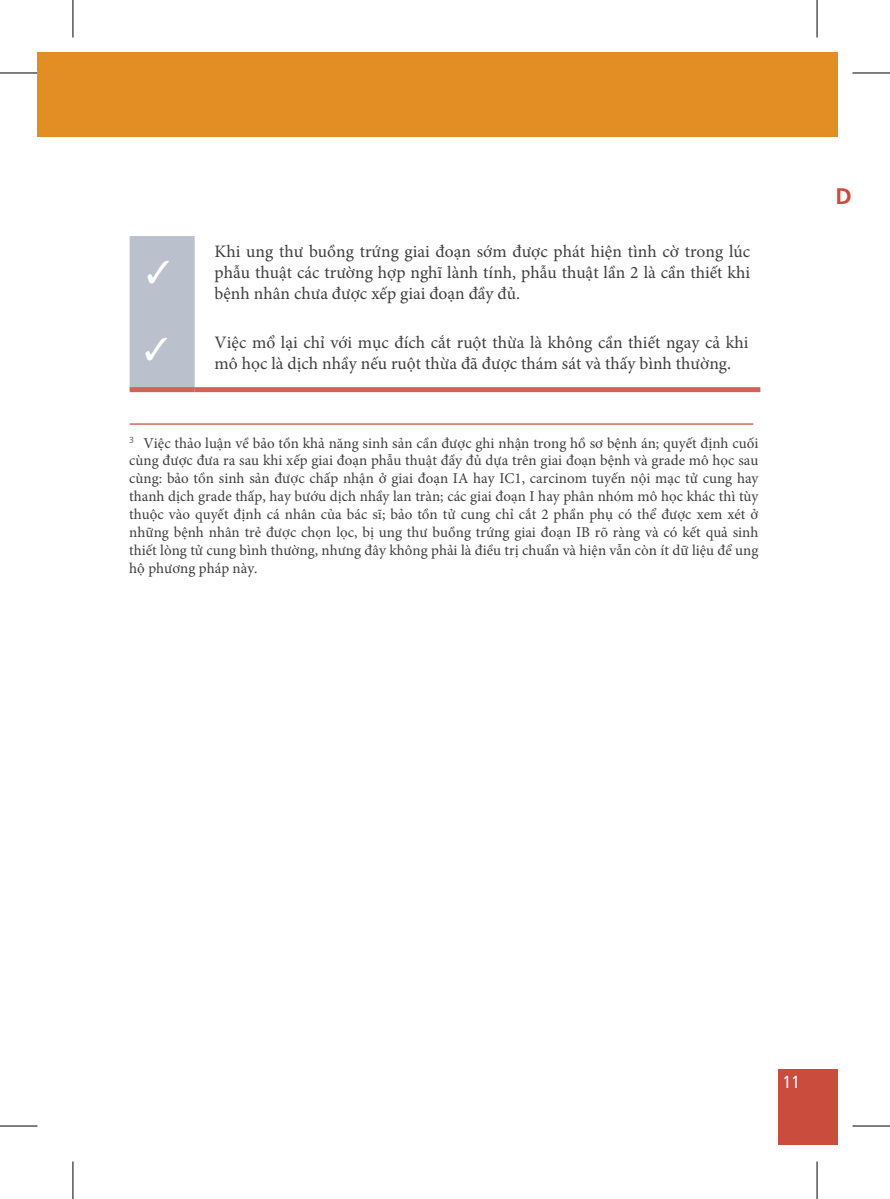
<style>
.page{position:relative;width:890px;height:1199px;background:#fff}
.page>*{position:absolute;margin:0;border:0;box-sizing:border-box;transform-origin:0 0}
.t1{font:17.5px/21px "Minion Pro";color:#3e3e3f;text-align:justify}
.t2{font:condensed 17.5px "Frutiger CE";color:#fff}
.t3{font:15px/18px "Minion Pro";color:#3e3e3f;text-align:justify}
.s1{color:#fff}
</style>
<div class="page">
<div style="left:38px;top:52px;width:800px;height:84px;background:#e28e25"></div>
<div style="left:778px;top:1069px;width:60px;height:75px;background:#ca4c3c"></div>
<div style="left:130px;top:387px;width:65px;height:5px;background:#d46158"></div>
<div style="left:195px;top:387px;width:565px;height:5px;background:#d46158"></div>
<hr style="left:130px;top:423px;width:623px;height:1px;background:#ca4c3c">
<svg style="left:816px;top:0;width:1px;height:37px"></svg>
<svg style="left:816px;top:1161px;width:1px;height:37px"></svg>
<hr style="left:0;top:73px;width:38px;height:1px;background:#000">
<hr style="left:852px;top:73px;width:38px;height:1px;background:#000">
<hr style="left:0;top:1125px;width:38px;height:1px;background:#000">
<hr style="left:852px;top:1125px;width:38px;height:1px;background:#000">
<hr style="left:73px;top:0;width:1px;height:37px;background:#000">
<hr style="left:73px;top:1161px;width:1px;height:37px;background:#000">
<hr style="left:817px;top:0;width:1px;height:37px;background:#000">
<hr style="left:817px;top:1161px;width:1px;height:37px;background:#000">
<div style="left:130px;top:236px;width:65px;height:153px;background:#bac0cc"></div>
<p class="t1" style="left:215px;top:240px;width:537px">Khi ung thư buồng trứng giai đoạn sớm được phát hiện tình cờ trong lúc phẫu thuật các trường hợp nghĩ lành tính, phẫu thuật lần 2 là cần thiết khi bệnh nhân chưa được xếp giai đoạn đầy đủ.</p>
<p class="t1" style="left:215px;top:332px;width:535px;text-indent:-70px"><span class="s1">✓</span> Việc mổ lại chỉ với mục đích cắt ruột thừa là không cần thiết ngay cả khi mô học là dịch nhầy nếu ruột thừa đã được thám sát và thấy bình thường.</p>
<p class="t3" style="left:129px;top:434px;width:631px"><sup>3</sup> Việc thảo luận về bảo tồn khả năng sinh sản cần được ghi nhận trong hồ sơ bệnh án; quyết định cuối cùng được đưa ra sau khi xếp giai đoạn phẫu thuật đầy đủ dựa trên giai đoạn bệnh và grade mô học sau cùng: bảo tồn sinh sản được chấp nhận ở giai đoạn IA hay IC1, carcinom tuyến nội mạc tử cung hay thanh dịch grade thấp, hay bướu dịch nhầy lan tràn; các giai đoạn I hay phân nhóm mô học khác thì tùy thuộc vào quyết định cá nhân của bác sĩ; bảo tồn tử cung chỉ cắt 2 phần phụ có thể được xem xét ở những bệnh nhân trẻ được chọn lọc, bị ung thư buồng trứng giai đoạn IB rõ ràng và có kết quả sinh thiết lòng tử cung bình thường, nhưng đây không phải là điều trị chuẩn và hiện vẫn còn ít dữ liệu để ung hộ phương pháp này.</p>
<p class="t2" style="left:783px;top:1071px;width:18px">11</p>
</div>
